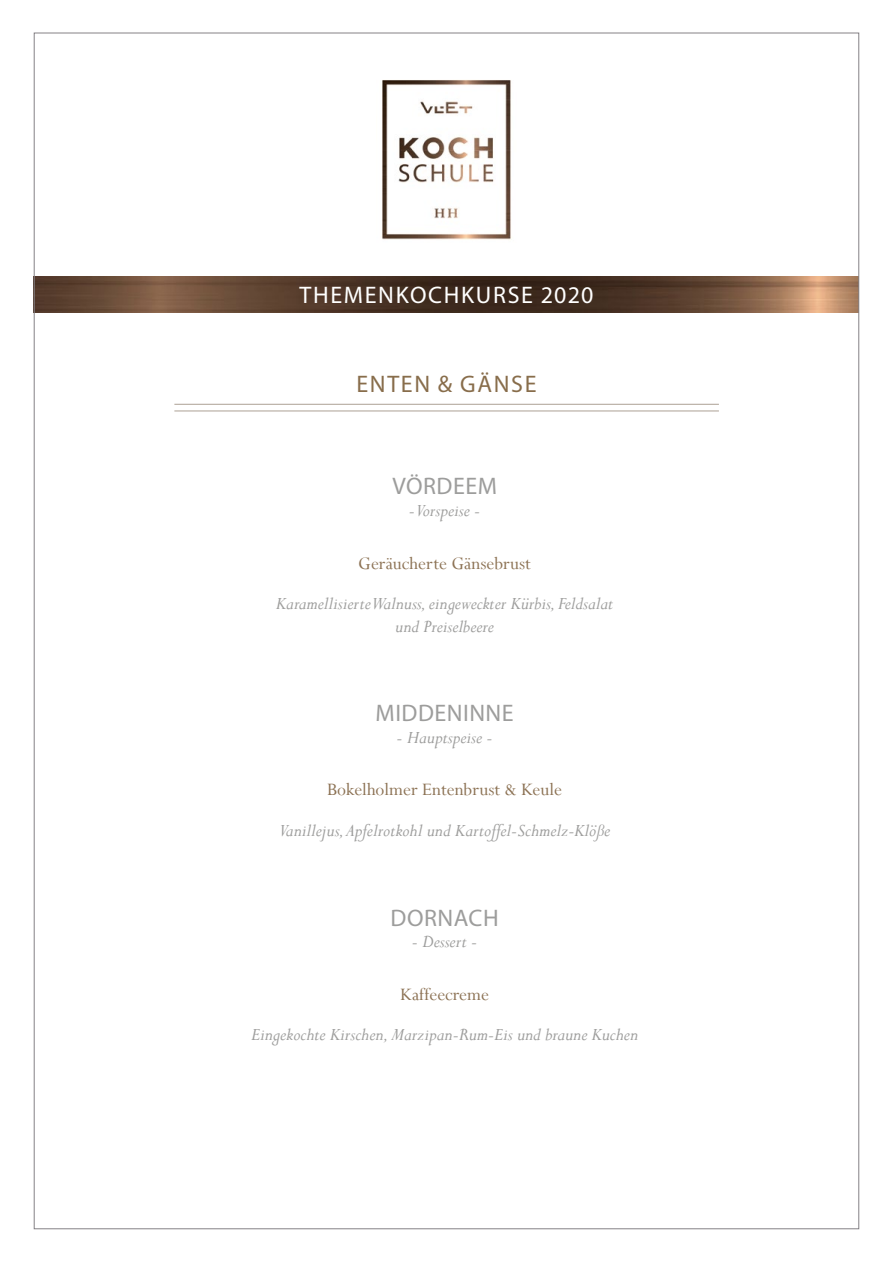
<style>
.page{position:relative;width:893px;height:1263px;background:#fff}
.page>*{position:absolute;margin:0;border:0;box-sizing:border-box;transform-origin:0 0}
.t1{font:24px "Myriad Pro";letter-spacing:.02em;color:#9d9d9c}
.t2{font:24px "Myriad Pro";letter-spacing:.07em;color:#fff}
.t3{font:24px "Myriad Pro";letter-spacing:.07em;color:#886d4b}
.t4{font:italic 19.5px/22.5px "Perpetua";color:#9d9d9c;text-align:center}
.t5{font:19.5px "Perpetua";color:#8c7254}
</style>
<div class="page">
<img style="left:36px;top:276px;width:821px;height:37px">
<img style="left:382px;top:80px;width:129px;height:160px">
<hr style="left:174px;top:404px;width:545px;height:1px;background:#b6aba0">
<hr style="left:174px;top:410px;width:545px;height:1px;background:#b6aba0">
<p class="t2" style="left:299px;top:280px;width:296px">THEMENKOCHKURSE 2020</p>
<p class="t3" style="left:356px;top:369px;width:182px">ENTEN &amp; GÄNSE</p>
<p class="t1" style="left:392px;top:471px;width:106px">VÖRDEEM</p>
<p class="t4" style="left:409px;top:499px;width:73px">- Vorspeise -</p>
<p class="t5" style="left:358px;top:551px;width:174px">Geräucherte Gänsebrust</p>
<p class="t4" style="left:276px;top:592px;width:339px">Karamellisierte Walnuss, eingeweckter Kürbis, Feldsalat und Preiselbeere</p>
<p class="t1" style="left:376px;top:698px;width:140px">MIDDENINNE</p>
<p class="t4" style="left:397px;top:725px;width:97px">- Hauptspeise -</p>
<p class="t5" style="left:327px;top:777px;width:236px">Bokelholmer Entenbrust &amp; Keule</p>
<p class="t4" style="left:279px;top:818px;width:333px">Vanillejus, Apfelrotkohl und Kartoffel-Schmelz-Klöße</p>
<p class="t1" style="left:391px;top:903px;width:109px">DORNACH</p>
<p class="t4" style="left:412px;top:930px;width:67px">- Dessert -</p>
<p class="t5" style="left:400px;top:982px;width:90px">Kaffeecreme</p>
<p class="t4" style="left:251px;top:1023px;width:388px">Eingekochte Kirschen, Marzipan-Rum-Eis und braune Kuchen</p>
</div>
